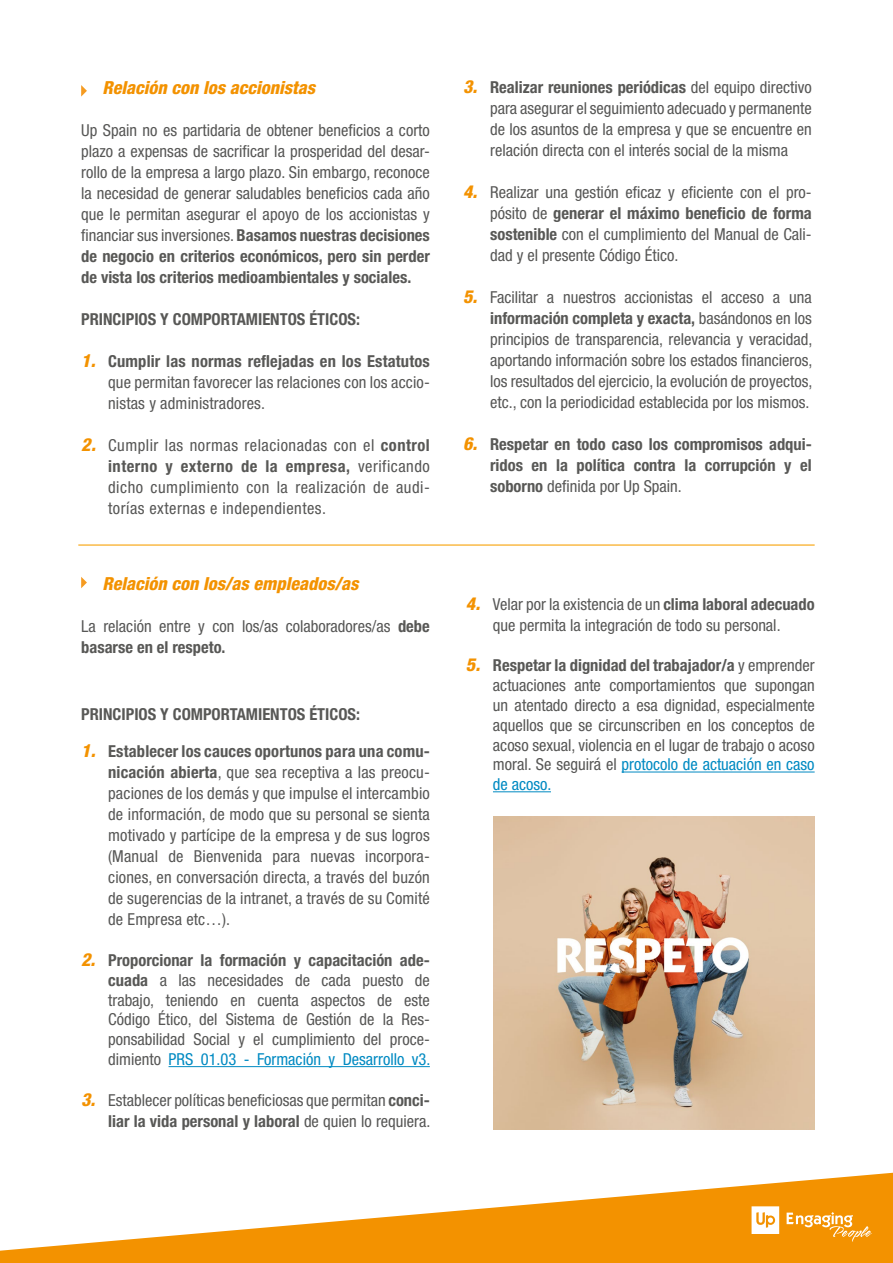
<style>
.page{position:relative;width:893px;height:1263px;background:#fff}
.page>*{position:absolute;margin:0;border:0;box-sizing:border-box;transform-origin:0 0}
.t1{font:italic 800 condensed 18px "Helvetica Neue LT Pro";color:#f39200}
.t2{font:condensed 16.5px/21px "Helvetica Neue LT Std";color:#575756;text-align:justify}
.t3{font:700 condensed 16.5px/21px "Helvetica Neue LT Pro";color:#585856;text-align:justify}
.t4{font:condensed 16.5px/21px "Helvetica Neue LT Std";letter-spacing:.03em;color:#575756}
.t5{font:700 condensed 16.5px "Helvetica Neue LT Pro";letter-spacing:.03em;color:#585856}
.s1{font-family:"Helvetica Neue LT Std";font-weight:400;color:#575756}
.s2{font-weight:800;font-style:italic;font-size:18px;color:#f39200}
.s3{font-family:"Helvetica Neue LT Pro";font-weight:800;font-style:italic;font-size:18px;color:#f39200}
.s4{font-family:"Helvetica Neue LT Pro";font-weight:700;color:#585856}
.s5{color:#008ac2}
</style>
<div class="page">
<svg style="left:0;top:1173px;width:893px;height:90px;fill:#f39200"></svg>
<svg style="left:752px;top:1206px;width:27px;height:28px"></svg>
<svg style="left:787px;top:1212px;width:85px;height:30px;background:#f5a731"></svg>
<hr style="left:169px;top:1066px;width:261px;height:1px;background:#008ac2">
<hr style="left:622px;top:772px;width:193px;height:1px;background:#008ac2">
<hr style="left:493px;top:791px;width:58px;height:1px;background:#008ac2">
<svg style="left:81px;top:85px;width:6px;height:12px"></svg>
<hr style="left:78px;top:544px;width:737px;height:2px;background:#faba47">
<svg style="left:81px;top:577px;width:6px;height:11px"></svg>
<img style="left:493px;top:816px;width:322px;height:313px">
<p class="t1" style="left:102px;top:76px;width:214px">Relación con los accionistas</p>
<p class="t2" style="left:81px;top:120px;width:350px">Up Spain no es partidaria de obtener beneficios a corto plazo a expensas de sacrificar la prosperidad del desar&shy;rollo de la empresa a largo plazo. Sin embargo, reconoce la necesidad de generar saludables beneficios cada año que le permitan asegurar el apoyo de los accionistas y</p>
<p class="t3" style="left:81px;top:224px;width:350px"><span class="s1">financiar sus inversiones.</span> Basamos nuestras decisiones de negocio en criterios económicos, pero sin perder de vista los criterios medioambientales y sociales.</p>
<p class="t3" style="left:81px;top:308px;width:280px">PRINCIPIOS Y COMPORTAMIENTOS ÉTICOS:</p>
<p class="t3" style="left:81px;top:350px;width:350px"><span class="s2">1.</span> Cumplir las normas reflejadas en los Estatutos</p>
<p class="t2" style="left:108px;top:372px;width:323px">que permitan favorecer las relaciones con los accio&shy;nistas y administradores.</p>
<p class="t4" style="left:81px;top:435px;width:350px"><span class="s3">2.</span> Cumplir las normas relacionadas con el <span class="s4">control</span></p>
<p class="t5" style="left:108px;top:456px;width:323px">interno y externo de la empresa, <span class="s1">verificando</span></p>
<p class="t4" style="left:108px;top:477px;width:323px">dicho cumplimiento con la realización de audi&shy;torías externas e independientes.</p>
<p class="t1" style="left:102px;top:572px;width:258px">Relación con los/as empleados/as</p>
<p class="t2" style="left:81px;top:615px;width:350px">La relación entre y con los/as colaboradores/as <span class="s4">debe</span></p>
<p class="t3" style="left:81px;top:636px;width:146px">basarse en el respeto.</p>
<p class="t3" style="left:81px;top:703px;width:280px">PRINCIPIOS Y COMPORTAMIENTOS ÉTICOS:</p>
<p class="t3" style="left:81px;top:740px;width:350px"><span class="s2">1.</span> Establecer los cauces oportunos para una comu-</p>
<p class="t2" style="left:108px;top:762px;width:323px"><span class="s4">nicación abierta</span>, que sea receptiva a las preocu&shy;paciones de los demás y que impulse el intercambio de información, de modo que su personal se sienta motivado y partícipe de la empresa y de sus logros (Manual de Bienvenida para nuevas incorpora&shy;ciones, en conversación directa, a través del buzón de sugerencias de la intranet, a través de su Comité de Empresa etc…).</p>
<p class="t3" style="left:81px;top:949px;width:350px"><span class="s2">2.</span> Proporcionar la formación y capacitación ade-</p>
<p class="t2" style="left:108px;top:970px;width:324px;line-height:19.8px"><span class="s4">cuada</span> a las necesidades de cada puesto de trabajo, teniendo en cuenta aspectos de este Código Ético, del Sistema de Gestión de la Res&shy;ponsabilidad Social y el cumplimiento del proce&shy;dimiento <span class="s5">PRS 01.03 - Formación y Desarrollo v3.</span></p>
<p class="t2" style="left:81px;top:1089px;width:350px"><span class="s3">3.</span> Establecer políticas beneficiosas que permitan <span class="s4">conci-</span></p>
<p class="t3" style="left:108px;top:1110px;width:324px">liar la vida personal y laboral <span class="s1">de quien lo requiera.</span></p>
<p class="t3" style="left:463px;top:76px;width:350px"><span class="s2">3.</span> Realizar reuniones periódicas <span class="s1">del equipo directivo</span></p>
<p class="t2" style="left:490px;top:98px;width:323px">para asegurar el seguimiento adecuado y permanente de los asuntos de la empresa y que se encuentre en relación directa con el interés social de la misma</p>
<p class="t2" style="left:463px;top:182px;width:350px"><span class="s3">4.</span> Realizar una gestión eficaz y eficiente con el pro-</p>
<p class="t3" style="left:490px;top:202px;width:323px"><span class="s1">pósito de</span> generar el máximo beneficio de forma</p>
<p class="t2" style="left:490px;top:224px;width:323px"><span class="s4">sostenible</span> con el cumplimiento del Manual de Cali&shy;dad y el presente Código Ético.</p>
<p class="t2" style="left:463px;top:287px;width:350px"><span class="s3">5.</span> Facilitar a nuestros accionistas el acceso a una</p>
<p class="t3" style="left:490px;top:307px;width:323px">información completa y exacta, <span class="s1">basándonos en los</span></p>
<p class="t2" style="left:490px;top:329px;width:324px">principios de transparencia, relevancia y veracidad, aportando información sobre los estados financieros, los resultados del ejercicio, la evolución de proyectos, etc., con la periodicidad establecida por los mismos.</p>
<p class="t3" style="left:463px;top:433px;width:350px;text-align:right"><span class="s2">6.</span> Respetar en todo caso los compromisos adqui&shy;ridos en la política contra la corrupción y el</p>
<p class="t2" style="left:490px;top:476px;width:193px"><span class="s4">soborno</span> definida por Up Spain.</p>
<p class="t2" style="left:466px;top:593px;width:350px;text-align:center"><span class="s3">4.</span> Velar por la existencia de un <span class="s4">clima laboral adecuado </span>que permita la integración de todo su personal.</p>
<p class="t3" style="left:466px;top:655px;width:350px"><span class="s2">5.</span> Respetar la dignidad del trabajador/a <span class="s1">y emprender</span></p>
<p class="t2" style="left:493px;top:675px;width:323px;line-height:19.8px">actuaciones ante comportamientos que supongan un atentado directo a esa dignidad, especialmente aquellos que se circunscriben en los conceptos de acoso sexual, violencia en el lugar de trabajo o acoso moral. Se seguirá el <span class="s5">protocolo de actuación en caso de acoso.</span></p>
</div>
